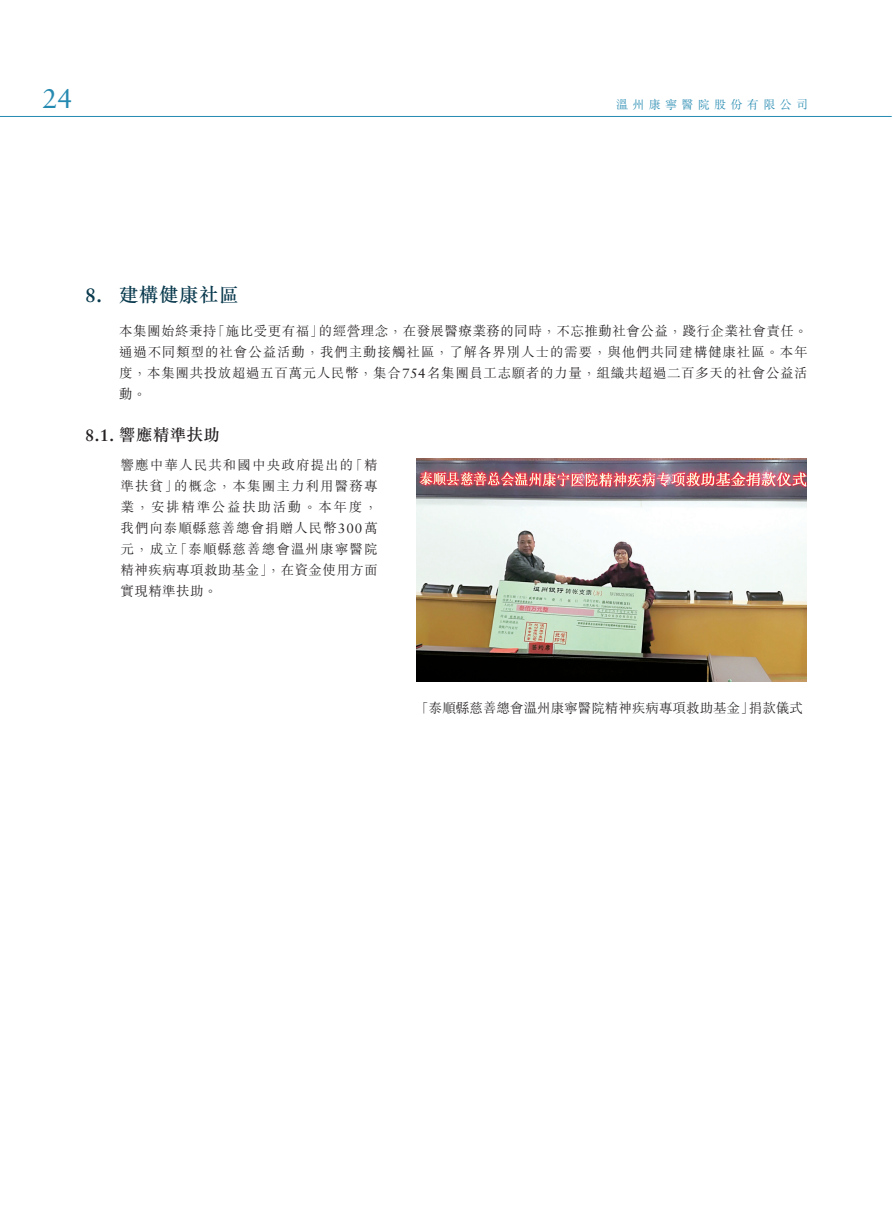
<style>
.page{position:relative;width:893px;height:1212px;background:#fff}
.page>*{position:absolute;margin:0;border:0;box-sizing:border-box;transform-origin:0 0}
.t1{font:27px "Sabon LT Std";color:#258ab1}
.t2{font:500 19.5px "M Sung HK";letter-spacing:.03em;color:#08394d}
.t3{font:500 16.5px "M Sung HK";letter-spacing:.03em;color:#231f20}
.t4{font:300 13.5px/21px "M Sung HK";letter-spacing:.045em;color:#231f20;text-align:justify}
.t5{font:300 13.5px "M Sung HK";letter-spacing:.005em;color:#231f20}
.t6{font:300 12px "M Sung HK";letter-spacing:.36em;color:#258ab1}
.s1{font-family:"Sabon LT Std";font-weight:700}
.s2{font-family:"Sabon LT Std";font-weight:400}
</style>
<div class="page">
<hr style="left:0;top:116px;width:892px;height:1px;background:#258ab1">
<img style="left:417px;top:458px;width:389px;height:223px">
<h1 class="t1" style="left:43px;top:82px;width:32px">24</h1>
<p class="t6" style="left:616px;top:96px;width:193px">溫州康寧醫院股份有限公司</p>
<h2 class="t2" style="left:85px;top:282px;width:155px"><span class="s1">8.</span> 建構健康社區</h2>
<p class="t4" style="left:119px;top:320px;width:690px">本集團始終秉持「施比受更有福」的經營理念，在發展醫療業務的同時，不忘推動社會公益，踐行企業社會責任。通過不同類型的社會公益活動，我們主動接觸社區，了解各界別人士的需要，與他們共同建構健康社區。本年度，本集團共投放超過五百萬元人民幣，集合<span class="s2">754</span>名集團員工志願者的力量，組織共超過二百多天的社會公益活動。</p>
<p class="t3" style="left:85px;top:423px;width:137px"><span class="s1">8.1.</span> 響應精準扶助</p>
<p class="t4" style="left:121px;top:454px;width:259px">響應中華人民共和國中央政府提出的「精準扶貧」的概念，本集團主力利用醫務專業，安排精準公益扶助活動。本年度，我們向泰順縣慈善總會捐贈人民幣<span class="s2">300</span>萬元，成立「泰順縣慈善總會溫州康寧醫院精神疾病專項救助基金」，在資金使用方面實現精準扶助。</p>
<p class="t5" style="left:415px;top:699px;width:389px">「泰順縣慈善總會溫州康寧醫院精神疾病專項救助基金」捐款儀式</p>
</div>
